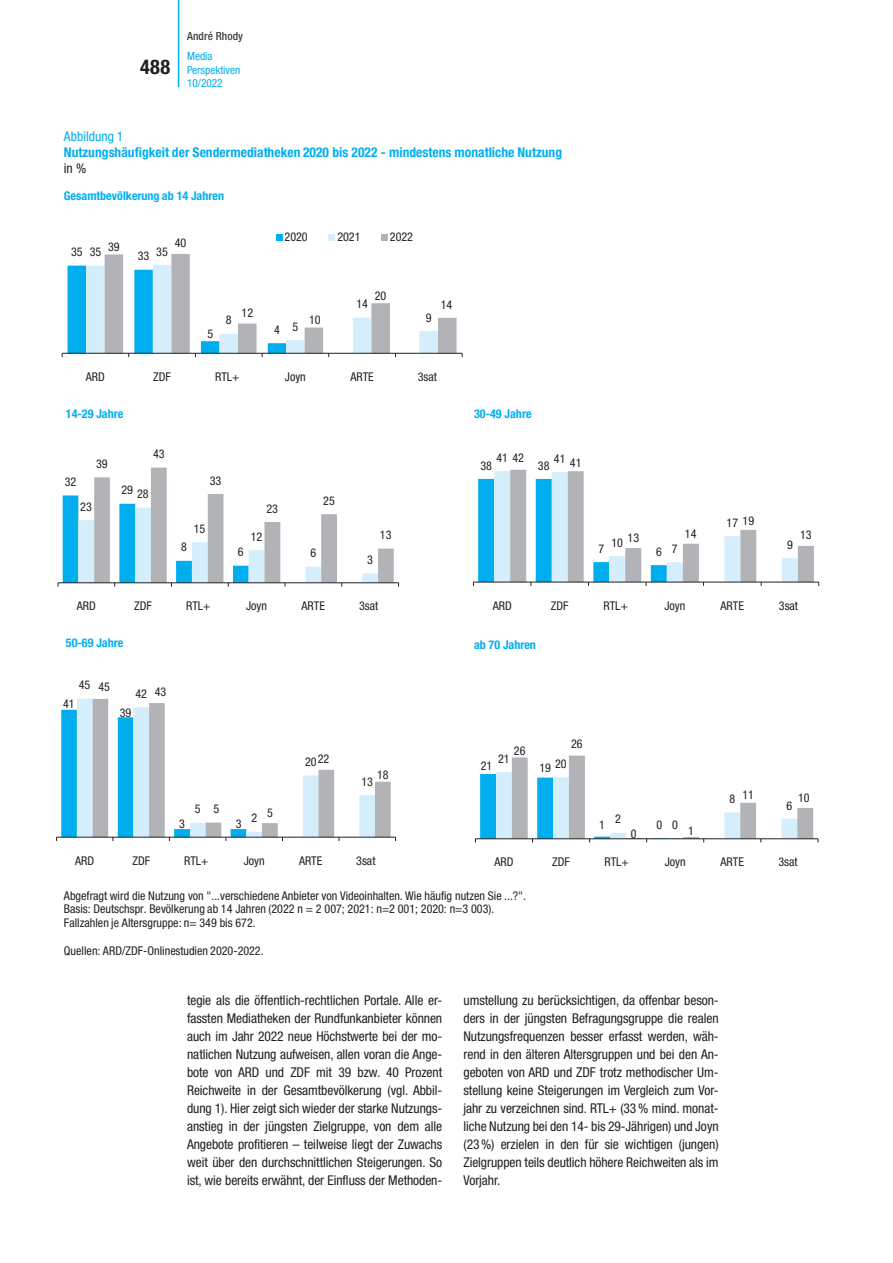
<style>
.page{position:relative;width:893px;height:1263px;background:#fff}
.page>*{position:absolute;margin:0;border:0;box-sizing:border-box;transform-origin:0 0}
.t1{font:700 condensed 20.25px "Helvetica Neue LT Std";color:#231f20}
.t2{font:condensed 13.5px/18px "Helvetica Neue LT Std";letter-spacing:-.005em;color:#231f20;text-align:justify}
.t3{font:700 condensed 13.5px "Helvetica Neue LT Std";letter-spacing:.005em;color:#00aeef}
.t4{font:condensed 13.5px "Helvetica Neue LT Std";letter-spacing:.005em;color:#00aeef}
.t5{font:condensed 12px/13.8px "Helvetica Neue LT Std";color:#231f20}
.t6{font:700 condensed 12px "Helvetica Neue LT Std";color:#00aeef}
.t7{font:condensed 11.25px/13.5px "Helvetica Neue LT Std";color:#00aeef}
.t8{font:500 condensed 11.25px "Helvetica Neue LT Std";letter-spacing:.01em;color:#3e3e3f}
</style>
<div class="page">
<hr style="left:178px;top:0;width:1px;height:87px;background:#00aeef">
<svg style="left:62px;top:254px;width:401px;height:103px"></svg>
<svg style="left:276px;top:234px;width:6px;height:6px"></svg>
<svg style="left:329px;top:234px;width:6px;height:6px"></svg>
<div style="left:381px;top:234px;width:7px;height:6px;background:#b2b3b7"></div>
<svg style="left:58px;top:468px;width:341px;height:119px"></svg>
<svg style="left:473px;top:470px;width:346px;height:116px"></svg>
<svg style="left:56px;top:699px;width:340px;height:142px"></svg>
<svg style="left:475px;top:756px;width:344px;height:86px"></svg>
<h1 class="t1" style="left:140px;top:54px;width:31px">488</h1>
<p class="t8" style="left:187px;top:30px;width:57px">André Rhody</p>
<p class="t7" style="left:187px;top:49px;width:55px">Media<br>Perspektiven<br>10/2022</p>
<p class="t4" style="left:64px;top:128px;width:61px">Abbildung 1</p>
<p class="t3" style="left:64px;top:144px;width:500px">Nutzungshäufigkeit der Sendermediatheken 2020 bis 2022 - mindestens monatliche Nutzung</p>
<p class="t2" style="left:64px;top:159px;width:24px">in %</p>
<p class="t6" style="left:64px;top:189px;width:162px">Gesamtbevölkerung ab 14 Jahren</p>
<p class="t5" style="left:108px;top:239px;width:13px">39</p>
<p class="t5" style="left:175px;top:235px;width:13px">40</p>
<p class="t5" style="left:90px;top:245px;width:13px">35</p>
<p class="t5" style="left:156px;top:244px;width:13px">35</p>
<p class="t5" style="left:71px;top:245px;width:13px">35</p>
<p class="t5" style="left:138px;top:249px;width:13px">33</p>
<p class="t5" style="left:285px;top:230px;width:25px">2020</p>
<p class="t5" style="left:337px;top:230px;width:25px">2021</p>
<p class="t5" style="left:390px;top:230px;width:25px">2022</p>
<p class="t5" style="left:242px;top:306px;width:13px">12</p>
<p class="t5" style="left:226px;top:313px;width:7px">8</p>
<p class="t5" style="left:207px;top:327px;width:7px">5</p>
<p class="t5" style="left:274px;top:323px;width:7px">4</p>
<p class="t5" style="left:293px;top:320px;width:7px">5</p>
<p class="t5" style="left:309px;top:313px;width:13px">10</p>
<p class="t5" style="left:375px;top:289px;width:13px">20</p>
<p class="t5" style="left:356px;top:297px;width:13px">14</p>
<p class="t5" style="left:426px;top:310px;width:7px">9</p>
<p class="t5" style="left:441px;top:298px;width:13px">14</p>
<p class="t5" style="left:86px;top:370px;width:20px">ARD</p>
<p class="t5" style="left:153px;top:370px;width:19px">ZDF</p>
<p class="t5" style="left:215px;top:370px;width:26px">RTL+</p>
<p class="t5" style="left:285px;top:370px;width:22px">Joyn</p>
<p class="t5" style="left:350px;top:370px;width:25px">ARTE</p>
<p class="t5" style="left:418px;top:370px;width:21px">3sat</p>
<p class="t6" style="left:66px;top:406px;width:59px">14-29 Jahre</p>
<p class="t6" style="left:474px;top:406px;width:59px">30-49 Jahre</p>
<p class="t5" style="left:65px;top:475px;width:13px">32</p>
<p class="t5" style="left:96px;top:457px;width:13px">39</p>
<p class="t5" style="left:80px;top:500px;width:13px">23</p>
<p class="t5" style="left:153px;top:447px;width:13px">43</p>
<p class="t5" style="left:121px;top:483px;width:13px">29</p>
<p class="t5" style="left:137px;top:487px;width:13px">28</p>
<p class="t5" style="left:210px;top:473px;width:13px">33</p>
<p class="t5" style="left:181px;top:540px;width:7px">8</p>
<p class="t5" style="left:194px;top:522px;width:13px">15</p>
<p class="t5" style="left:238px;top:545px;width:7px">6</p>
<p class="t5" style="left:266px;top:501px;width:13px">23</p>
<p class="t5" style="left:251px;top:529px;width:13px">12</p>
<p class="t5" style="left:323px;top:494px;width:13px">25</p>
<p class="t5" style="left:310px;top:546px;width:7px">6</p>
<p class="t5" style="left:367px;top:553px;width:7px">3</p>
<p class="t5" style="left:380px;top:528px;width:13px">13</p>
<p class="t5" style="left:77px;top:599px;width:20px">ARD</p>
<p class="t5" style="left:134px;top:599px;width:19px">ZDF</p>
<p class="t5" style="left:186px;top:599px;width:26px">RTL+</p>
<p class="t5" style="left:246px;top:599px;width:22px">Joyn</p>
<p class="t5" style="left:302px;top:599px;width:25px">ARTE</p>
<p class="t5" style="left:359px;top:599px;width:21px">3sat</p>
<p class="t5" style="left:496px;top:451px;width:29px">41 42</p>
<p class="t5" style="left:554px;top:451px;width:13px">41</p>
<p class="t5" style="left:570px;top:456px;width:13px">41</p>
<p class="t5" style="left:480px;top:458px;width:13px">38</p>
<p class="t5" style="left:538px;top:458px;width:13px">38</p>
<p class="t5" style="left:628px;top:531px;width:13px">13</p>
<p class="t5" style="left:611px;top:535px;width:13px">10</p>
<p class="t5" style="left:598px;top:541px;width:7px">7</p>
<p class="t5" style="left:656px;top:545px;width:7px">6</p>
<p class="t5" style="left:672px;top:542px;width:7px">7</p>
<p class="t5" style="left:685px;top:526px;width:13px">14</p>
<p class="t5" style="left:743px;top:513px;width:13px">19</p>
<p class="t5" style="left:727px;top:516px;width:13px">17</p>
<p class="t5" style="left:787px;top:537px;width:7px">9</p>
<p class="t5" style="left:800px;top:528px;width:13px">13</p>
<p class="t5" style="left:493px;top:598px;width:20px">ARD</p>
<p class="t5" style="left:551px;top:598px;width:19px">ZDF</p>
<p class="t5" style="left:604px;top:598px;width:26px">RTL+</p>
<p class="t5" style="left:664px;top:598px;width:22px">Joyn</p>
<p class="t5" style="left:721px;top:598px;width:25px">ARTE</p>
<p class="t5" style="left:779px;top:598px;width:21px">3sat</p>
<p class="t6" style="left:66px;top:636px;width:59px">50-69 Jahre</p>
<p class="t6" style="left:474px;top:637px;width:64px">ab 70 Jahren</p>
<p class="t5" style="left:79px;top:678px;width:13px">45</p>
<p class="t5" style="left:63px;top:697px;width:13px">41</p>
<p class="t5" style="left:98px;top:680px;width:13px">45</p>
<p class="t5" style="left:135px;top:687px;width:13px">42</p>
<p class="t5" style="left:120px;top:705px;width:13px">39</p>
<p class="t5" style="left:155px;top:685px;width:13px">43</p>
<p class="t5" style="left:213px;top:802px;width:7px">5</p>
<p class="t5" style="left:267px;top:806px;width:7px">5</p>
<p class="t5" style="left:195px;top:802px;width:7px">5</p>
<p class="t5" style="left:251px;top:811px;width:7px">2</p>
<p class="t5" style="left:179px;top:816px;width:7px">3</p>
<p class="t5" style="left:236px;top:816px;width:7px">3</p>
<p class="t5" style="left:318px;top:752px;width:13px">22</p>
<p class="t5" style="left:305px;top:755px;width:13px">20</p>
<p class="t5" style="left:377px;top:768px;width:13px">18</p>
<p class="t5" style="left:361px;top:775px;width:13px">13</p>
<p class="t5" style="left:75px;top:853px;width:20px">ARD</p>
<p class="t5" style="left:133px;top:853px;width:19px">ZDF</p>
<p class="t5" style="left:184px;top:853px;width:26px">RTL+</p>
<p class="t5" style="left:244px;top:853px;width:22px">Joyn</p>
<p class="t5" style="left:299px;top:853px;width:25px">ARTE</p>
<p class="t5" style="left:356px;top:853px;width:21px">3sat</p>
<p class="t5" style="left:571px;top:737px;width:13px">26</p>
<p class="t5" style="left:514px;top:744px;width:13px">26</p>
<p class="t5" style="left:498px;top:751px;width:13px">21</p>
<p class="t5" style="left:555px;top:757px;width:13px">20</p>
<p class="t5" style="left:481px;top:758px;width:13px">21</p>
<p class="t5" style="left:539px;top:760px;width:13px">19</p>
<p class="t5" style="left:615px;top:812px;width:7px">2</p>
<p class="t5" style="left:672px;top:817px;width:7px">0</p>
<p class="t5" style="left:599px;top:818px;width:7px">1</p>
<p class="t5" style="left:656px;top:818px;width:7px">0</p>
<p class="t5" style="left:631px;top:827px;width:7px">0</p>
<p class="t5" style="left:688px;top:824px;width:7px">1</p>
<p class="t5" style="left:729px;top:792px;width:7px">8</p>
<p class="t5" style="left:742px;top:788px;width:13px">11</p>
<p class="t5" style="left:798px;top:790px;width:13px">10</p>
<p class="t5" style="left:786px;top:798px;width:7px">6</p>
<p class="t5" style="left:494px;top:855px;width:20px">ARD</p>
<p class="t5" style="left:552px;top:855px;width:19px">ZDF</p>
<p class="t5" style="left:604px;top:855px;width:26px">RTL+</p>
<p class="t5" style="left:665px;top:855px;width:22px">Joyn</p>
<p class="t5" style="left:721px;top:855px;width:25px">ARTE</p>
<p class="t5" style="left:778px;top:855px;width:21px">3sat</p>
<p class="t5" style="left:64px;top:888px;width:464px">Abgefragt wird die Nutzung von "...verschiedene Anbieter von Videoinhalten. Wie häufig nutzen Sie ...?".<br>Basis: Deutschspr. Bevölkerung ab 14 Jahren (2022 n = 2 007; 2021: n=2 001; 2020: n=3 003).<br>Fallzahlen je Altersgruppe: n= 349 bis 672.</p>
<p class="t5" style="left:64px;top:943px;width:201px">Quellen: ARD/ZDF-Onlinestudien 2020-2022.</p>
<p class="t2" style="left:187px;top:991px;width:257px">tegie als die öffentlich-rechtlichen Portale. Alle er&shy;fassten Mediatheken der Rundfunkanbieter können auch im Jahr 2022 neue Höchstwerte bei der mo&shy;natlichen Nutzung aufweisen, allen voran die Ange&shy;bote von ARD und ZDF mit 39 bzw. 40 Prozent Reichweite in der Gesamtbevölkerung (vgl. Abbil&shy;dung 1). Hier zeigt sich wieder der starke Nutzungs&shy;anstieg in der jüngsten Zielgruppe, von dem alle Angebote profitieren – teilweise liegt der Zuwachs weit über den durchschnittlichen Steigerungen. So ist, wie bereits erwähnt, der Einfluss der Methoden-</p>
<p class="t2" style="left:463px;top:991px;width:257px">umstellung zu berücksichtigen, da offenbar beson&shy;ders in der jüngsten Befragungsgruppe die realen Nutzungsfrequenzen besser erfasst werden, wäh&shy;rend in den älteren Altersgruppen und bei den An&shy;geboten von ARD und ZDF trotz methodischer Um&shy;stellung keine Steigerungen im Vergleich zum Vor&shy;jahr zu verzeichnen sind. RTL+ (33% mind. monat&shy;liche Nutzung bei den 14- bis 29-Jährigen) und Joyn (23%) erzielen in den für sie wichtigen (jungen)<br>Zielgruppen teils deutlich höhere Reichweiten als im Vorjahr.</p>
</div>
